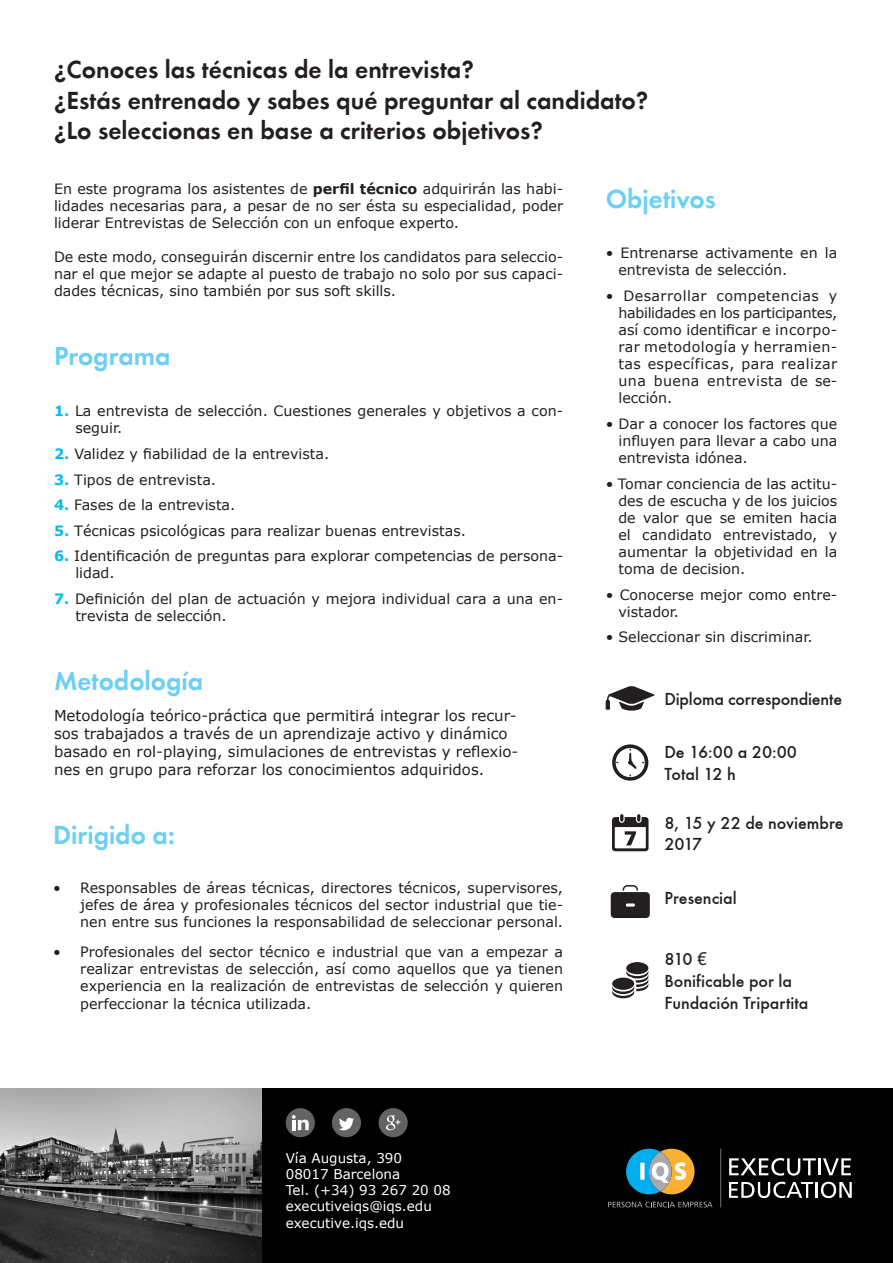
<style>
.page{position:relative;width:893px;height:1263px;background:#fff}
.page>*{position:absolute;margin:0;border:0;box-sizing:border-box;transform-origin:0 0}
.t1{font:27px "Futura T Demi Ro 1";color:#6bcff6}
.t2{font:25.5px "Futura T Demi Ro 1";color:#231f20}
.t3{font:18px/21.6px "Futura T Medium";color:#231f20}
.t4{font:15px/18px "Verdana";color:#231f20}
.t5{font:14.25px/17.1px "Verdana";color:#231f20;text-align:justify}
.t6{font:13.5px "Verdana";color:#fff}
.s1{font-weight:700}
.s2{font-weight:700;color:#01bdf2}
.s3{font-family:"Avenir LT Std";font-weight:500}
</style>
<div class="page">
<div style="left:0;top:1089px;width:893px;height:174px;background:#000"></div>
<img style="left:0;top:1089px;width:261px;height:174px">
<div style="left:379px;top:1108px;width:29px;height:29px;background:#636366;border-radius:50%"></div>
<svg style="left:386px;top:1115px;width:14px;height:15px"></svg>
<div style="left:286px;top:1108px;width:29px;height:29px;background:#636366;border-radius:50%"></div>
<svg style="left:292px;top:1115px;width:17px;height:15px"></svg>
<div style="left:332px;top:1108px;width:29px;height:29px;background:#636366;border-radius:50%"></div>
<svg style="left:339px;top:1118px;width:15px;height:12px"></svg>
<svg style="left:729px;top:1158px;width:87px;height:17px"></svg>
<hr style="left:818px;top:1158px;width:3px;height:17px;background:#fff">
<svg style="left:823px;top:1158px;width:28px;height:17px"></svg>
<svg style="left:729px;top:1182px;width:84px;height:16px"></svg>
<hr style="left:815px;top:1182px;width:3px;height:16px;background:#fff">
<svg style="left:821px;top:1182px;width:31px;height:16px"></svg>
<svg style="left:626px;top:1149px;width:69px;height:45px"></svg>
<svg style="left:608px;top:1201px;width:105px;height:6px"></svg>
<svg style="left:720px;top:1149px;width:1px;height:58px"></svg>
<svg style="left:606px;top:686px;width:49px;height:25px"></svg>
<svg style="left:612px;top:744px;width:36px;height:37px"></svg>
<svg style="left:612px;top:970px;width:36px;height:28px"></svg>
<div style="left:626px;top:962px;width:22px;height:12px;background:#231f20;border-radius:50%"></div>
<div style="left:612px;top:978px;width:22px;height:12px;background:#231f20;border-radius:50%"></div>
<svg style="left:611px;top:885px;width:39px;height:33px"></svg>
<svg style="left:612px;top:814px;width:36px;height:37px"></svg>
<p class="t2" style="left:54px;top:55px;width:421px">¿Conoces las técnicas de la entrevista?</p>
<p class="t2" style="left:54px;top:85px;width:596px">¿Estás entrenado y sabes qué preguntar al candidato?</p>
<p class="t2" style="left:54px;top:116px;width:491px">¿Lo seleccionas en base a criterios objetivos?</p>
<p class="t5" style="left:54px;top:180px;width:511px">En este programa los asistentes de <span class="s1">perfil técnico</span> adquirirán las habi&shy;lidades necesarias para, a pesar de no ser ésta su especialidad, poder liderar Entrevistas de Selección con un enfoque experto.</p>
<p class="t5" style="left:54px;top:248px;width:511px">De este modo, conseguirán discernir entre los candidatos para seleccio&shy;nar el que mejor se adapte al puesto de trabajo no solo por sus capaci&shy;dades técnicas, sino también por sus soft skills.</p>
<p class="t1" style="left:54px;top:340px;width:118px">Programa</p>
<p class="t5" style="left:75px;top:402px;width:489px;text-indent:-21px"><span class="s2">1.</span> La entrevista de selección. Cuestiones generales y objetivos a con&shy;seguir.</p>
<p class="t5" style="left:54px;top:445px;width:277px"><span class="s2">2.</span> Validez y fiabilidad de la entrevista.</p>
<p class="t5" style="left:54px;top:471px;width:164px"><span class="s2">3.</span> Tipos de entrevista.</p>
<p class="t5" style="left:54px;top:496px;width:183px"><span class="s2">4.</span> Fases de la entrevista.</p>
<p class="t5" style="left:54px;top:522px;width:413px"><span class="s2">5.</span> Técnicas psicológicas para realizar buenas entrevistas.</p>
<p class="t5" style="left:75px;top:547px;width:489px;text-indent:-21px"><span class="s2">6.</span> Identificación de preguntas para explorar competencias de persona&shy;lidad.</p>
<p class="t5" style="left:75px;top:590px;width:489px;text-indent:-21px"><span class="s2">7.</span> Definición del plan de actuación y mejora individual cara a una en&shy;trevista de selección.</p>
<p class="t1" style="left:54px;top:665px;width:151px">Metodología</p>
<p class="t4" style="left:54px;top:706px;width:466px">Metodología teórico-práctica que permitirá integrar los recur&shy;sos trabajados a través de un aprendizaje activo y dinámico basado en rol-playing, simulaciones de entrevistas y reflexio&shy;nes en grupo para reforzar los conocimientos adquiridos.</p>
<p class="t1" style="left:53px;top:819px;width:123px">Dirigido a:</p>
<p class="t5" style="left:80px;top:879px;width:484px;text-indent:-27px">• Responsables de áreas técnicas, directores técnicos, supervisores, jefes de área y profesionales técnicos del sector industrial que tie&shy;nen entre sus funciones la responsabilidad de seleccionar personal.</p>
<p class="t5" style="left:80px;top:943px;width:484px;text-indent:-27px">• Profesionales del sector técnico e industrial que van a empezar a realizar entrevistas de selección, así como aquellos que ya tienen experiencia en la realización de entrevistas de selección y quieren perfeccionar la técnica utilizada.</p>
<p class="t1" style="left:606px;top:183px;width:112px">Objetivos</p>
<p class="t5" style="left:618px;top:244px;width:220px;text-indent:-13px">• Entrenarse activamente en la entrevista de selección.</p>
<p class="t5" style="left:618px;top:287px;width:220px;text-indent:-13px">• Desarrollar competencias y habilidades en los participantes, así como identificar e incorpo&shy;rar metodología y herramien&shy;tas específicas, para realizar una buena entrevista de se&shy;lección.</p>
<p class="t5" style="left:618px;top:415px;width:220px;text-indent:-13px">• Dar a conocer los factores que influyen para llevar a cabo una entrevista idónea.</p>
<p class="t5" style="left:618px;top:475px;width:220px;text-indent:-13px">• Tomar conciencia de las actitu&shy;des de escucha y de los juicios de valor que se emiten hacia el candidato entrevistado, y aumentar la objetividad en la toma de decision.</p>
<p class="t5" style="left:618px;top:586px;width:220px;text-indent:-13px">• Conocerse mejor como entre&shy;vistador.</p>
<p class="t5" style="left:606px;top:628px;width:209px">• Seleccionar sin discriminar.</p>
<p class="t3" style="left:664px;top:688px;width:179px">Diploma correspondiente</p>
<p class="t3" style="left:664px;top:741px;width:134px">De 16:00 a 20:00</p>
<p class="t3" style="left:664px;top:763px;width:73px">Total 12 h</p>
<p class="t3" style="left:664px;top:812px;width:181px">8, 15 y 22 de noviembre</p>
<p class="t3" style="left:664px;top:833px;width:40px">2017</p>
<p class="t3" style="left:664px;top:887px;width:74px">Presencial</p>
<p class="t3" style="left:664px;top:948px;width:44px">810 <span class="s3">€</span></p>
<p class="t3" style="left:664px;top:970px;width:145px">Bonificable por la<br>Fundación Tripartita</p>
<p class="t6" style="left:286px;top:1148px;width:118px">Vía Augusta, 390</p>
<p class="t6" style="left:286px;top:1165px;width:116px">08017 Barcelona</p>
<p class="t6" style="left:286px;top:1181px;width:167px">Tel. (+34) 93 267 20 08</p>
<p class="t6" style="left:286px;top:1197px;width:148px">executiveiqs@iqs.edu</p>
<p class="t6" style="left:286px;top:1213px;width:120px">executive.iqs.edu</p>
</div>
